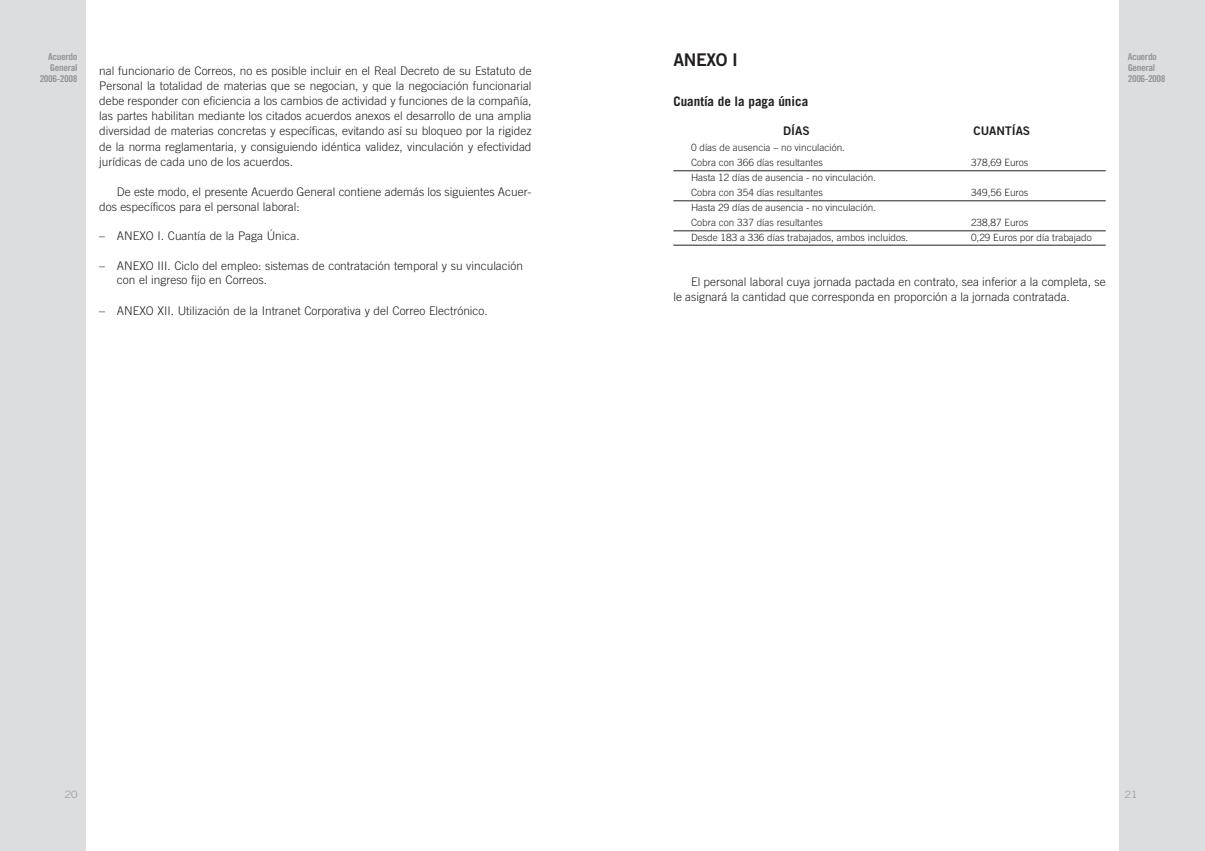
<style>
.page{position:relative;width:1205px;height:851px;background:#fff}
.page>*{position:absolute;margin:0;border:0;box-sizing:border-box;transform-origin:0 0}
.t1{font:17.5px "Trade Gothic LT Std Bd 2";letter-spacing:-.02em;color:#231f20}
.t2{font:700 13.12px "Trade Gothic LT Std";color:#231f20}
.t3{font:300 11.88px/15px "Trade Gothic LT Std";color:#231f20}
.t4{font:11.88px "Trade Gothic LT Std Bd 2";color:#231f20}
.t5{font:300 10.12px "Trade Gothic LT Std";color:#939598;scale:1.12 1}
.t6{font:300 10px/15px "Trade Gothic LT Std";color:#231f20}
.t7{font:9.38px/11px "Trade Gothic LT Std Bd Cn 20";letter-spacing:-.04em;color:#939598;scale:1.12 1}
</style>
<div class="page">
<div style="left:1119px;top:0;width:86px;height:850px;background:#dcdddf"></div>
<hr style="left:673px;top:170px;width:433px;height:1px;background:#231f20">
<hr style="left:673px;top:200px;width:433px;height:1px;background:#231f20">
<hr style="left:673px;top:230px;width:433px;height:1px;background:#231f20">
<hr style="left:673px;top:245px;width:433px;height:1px;background:#231f20">
<div style="left:0;top:0;width:86px;height:850px;background:#dcdddf"></div>
<p class="t7" style="left:40px;top:52px;width:35px;text-align:right">Acuerdo<br>General<br>2006-2008</p>
<p class="t3" style="left:99px;top:65px;width:434px;text-align:justify">nal funcionario de Correos, no es posible incluir en el Real Decreto de su Estatuto de Personal la totalidad de materias que se negocian, y que la negociación funcionarial debe responder con eficiencia a los cambios de actividad y funciones de la compañía, las partes habilitan mediante los citados acuerdos anexos el desarrollo de una amplia diversidad de materias concretas y específicas, evitando así su bloqueo por la rigidez de la norma reglamentaria, y consiguiendo idéntica validez, vinculación y efectividad jurídicas de cada uno de los acuerdos.</p>
<p class="t3" style="left:99px;top:185px;width:434px;text-indent:18px">De este modo, el presente Acuerdo General contiene además los siguientes Acuer&shy;dos específicos para el personal laboral:</p>
<p class="t3" style="left:99px;top:229px;width:202px">– ANEXO I. Cuantía de la Paga Única.</p>
<p class="t3" style="left:117px;top:259px;width:407px;line-height:14.2px;text-indent:-18px">– ANEXO III. Ciclo del empleo: sistemas de contratación temporal y su vinculación con el ingreso fijo en Correos.</p>
<p class="t3" style="left:99px;top:304px;width:390px">– ANEXO XII. Utilización de la Intranet Corporativa y del Correo Electrónico.</p>
<h1 class="t1" style="left:673px;top:54px;width:66px">ANEXO I</h1>
<p class="t2" style="left:673px;top:96px;width:136px">Cuantía de la paga única</p>
<p class="t4" style="left:783px;top:127px;width:28px">DÍAS</p>
<p class="t4" style="left:973px;top:127px;width:58px">CUANTÍAS</p>
<p class="t6" style="left:691px;top:140px;width:155px">0 días de ausencia – no vinculación.<br>Cobra con 366 días resultantes</p>
<p class="t6" style="left:971px;top:155px;width:59px">378,69 Euros</p>
<p class="t6" style="left:691px;top:170px;width:186px">Hasta 12 días de ausencia - no vinculación.<br>Cobra con 354 días resultantes</p>
<p class="t6" style="left:691px;top:200px;width:186px">Hasta 29 días de ausencia - no vinculación.<br>Cobra con 337 días resultantes</p>
<p class="t6" style="left:971px;top:185px;width:59px">349,56 Euros</p>
<p class="t6" style="left:971px;top:215px;width:59px">238,87 Euros</p>
<p class="t6" style="left:691px;top:230px;width:219px">Desde 183 a 336 días trabajados, ambos incluidos.</p>
<p class="t6" style="left:971px;top:230px;width:122px">0,29 Euros por día trabajado</p>
<p class="t3" style="left:673px;top:275px;width:434px;text-indent:18px">El personal laboral cuya jornada pactada en contrato, sea inferior a la completa, se le asignará la cantidad que corresponda en proporción a la jornada contratada.</p>
<p class="t7" style="left:1128px;top:52px;width:35px">Acuerdo<br>General<br>2006-2008</p>
<p class="t5" style="left:65px;top:790px;width:13px">20</p>
<p class="t5" style="left:1125px;top:790px;width:13px">21</p>
</div>
